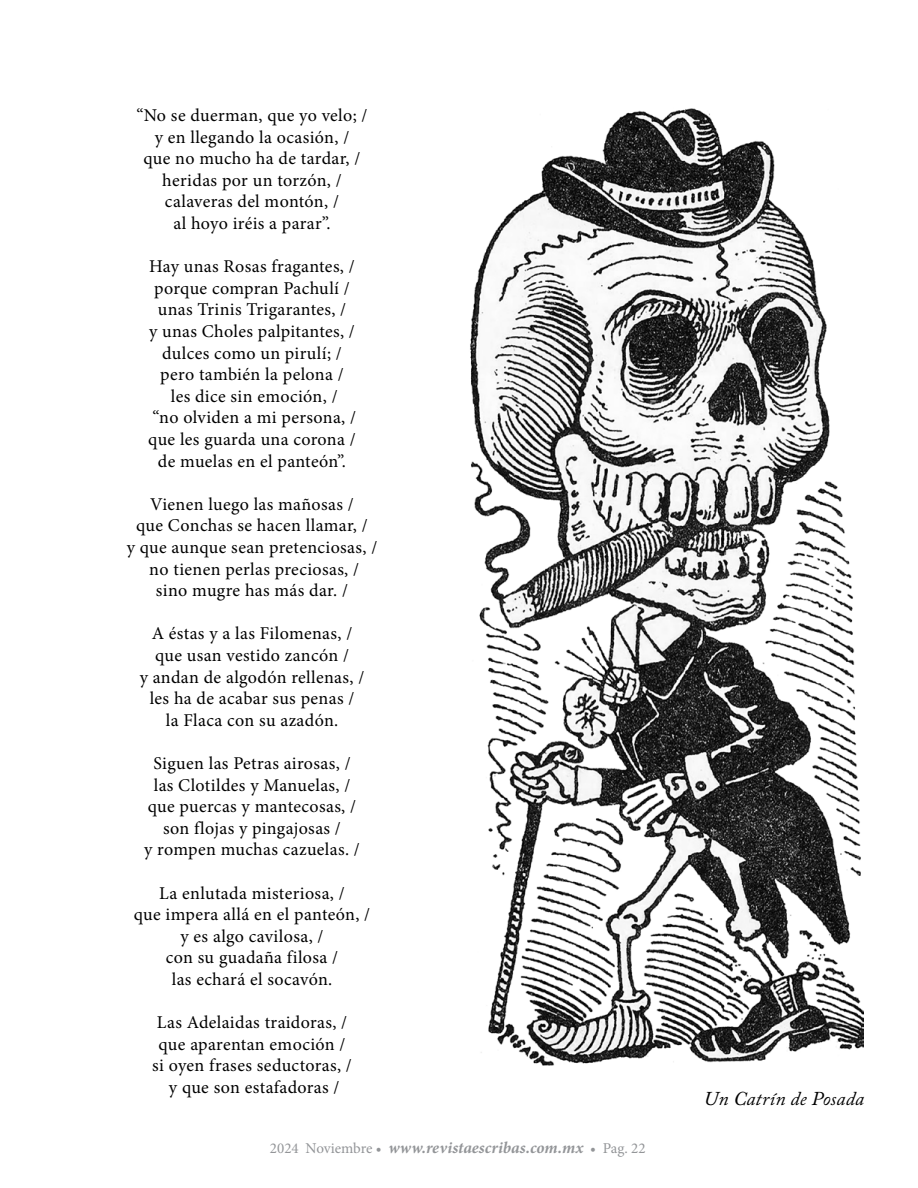
<style>
.page{position:relative;width:918px;height:1188px;background:#fff}
.page>*{position:absolute;margin:0;border:0;box-sizing:border-box;transform-origin:0 0}
.t1{font:italic 19.5px "Adobe Caslon Pro";letter-spacing:.01em;color:#000}
.t2{font:18px/21.6px "Minion Pro";letter-spacing:.02em;color:#000;text-align:center}
.t3{font:italic 700 16.5px "Minion Pro";letter-spacing:.005em;color:#939598}
.s1{font-weight:400;font-style:normal;font-size:15px}
</style>
<div class="page">
<img style="left:470px;top:108px;width:394px;height:957px">
<p class="t2" style="left:136px;top:105px;width:233px">“No se duerman, que yo velo; / y en llegando la ocasión, /<br>que no mucho ha de tardar, / heridas por un torzón, / calaveras del montón, /<br>al hoyo iréis a parar”.</p>
<p class="t2" style="left:148px;top:256px;width:209px">Hay unas Rosas fragantes, / porque compran Pachulí / unas Trinis Trigarantes, /<br>y unas Choles palpitantes, / dulces como un pirulí; / pero también la pelona /<br>les dice sin emoción, /<br>“no olviden a mi persona, / que les guarda una corona / de muelas en el panteón”.</p>
<p class="t2" style="left:127px;top:493px;width:252px">Vienen luego las mañosas /<br>que Conchas se hacen llamar, /<br>y que aunque sean pretenciosas, / no tienen perlas preciosas, /<br>sino mugre has más dar. /</p>
<p class="t2" style="left:140px;top:623px;width:226px">A éstas y a las Filomenas, / que usan vestido zancón /<br>y andan de algodón rellenas, / les ha de acabar sus penas /<br>la Flaca con su azadón.</p>
<p class="t2" style="left:144px;top:753px;width:217px">Siguen las Petras airosas, / las Clotildes y Manuelas, / que puercas y mantecosas, / son flojas y pingajosas /<br>y rompen muchas cazuelas. /</p>
<p class="t2" style="left:134px;top:882px;width:238px">La enlutada misteriosa, /<br>que impera allá en el panteón, / y es algo cavilosa, /<br>con su guadaña filosa /<br>las echará el socavón.</p>
<p class="t2" style="left:152px;top:1012px;width:201px">Las Adelaidas traidoras, / que aparentan emoción / si oyen frases seductoras, / y que son estafadoras /</p>
<p class="t3" style="left:270px;top:1136px;width:377px"><span class="s1">2024 Noviembre •</span> www.revistaescribas.com.mx <span class="s1">• Pag. 22</span></p>
<p class="t1" style="left:704px;top:1087px;width:162px">Un Catrín de Posada</p>
</div>
